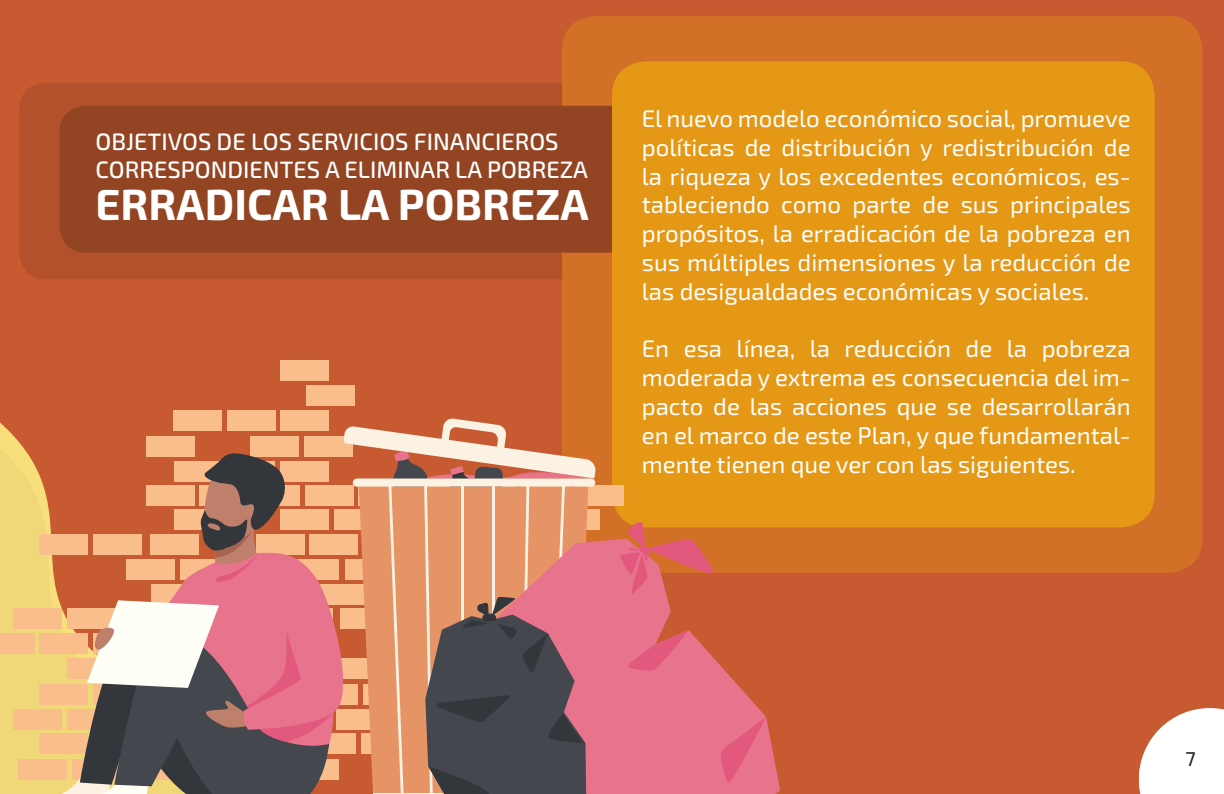
<style>
.page{position:relative;width:1224px;height:794px;background:#fff}
.page>*{position:absolute;margin:0;border:0;box-sizing:border-box;transform-origin:0 0}
.t1{font:700 43.4px "Exo 2";color:#fff}
.t2{font:24px/28.8px "Exo 2";color:#fff;text-align:justify}
.t3{font:500 23.8px/28.4px "Exo 2";color:#fff}
.t4{font:20px "Exo 2";color:#1d1e1c}
</style>
<div class="page">
<div style="left:2px;top:0;width:1222px;height:794px;background:#c85a31"></div>
<svg style="left:0;top:0;width:2px;height:257px"></svg>
<svg style="left:0;top:287px;width:34px;height:507px;fill:#f0d878"></svg>
<div style="left:562px;top:16px;width:640px;height:557px;background:#d27027;border-radius:34px"></div>
<div style="left:612px;top:61px;width:543px;height:466px;background:#e59815;border-radius:34px"></div>
<div style="left:19px;top:83px;width:543px;height:196px;background:#b2512b"></div>
<div style="left:60px;top:106px;width:552px;height:147px;background:#924423"></div>
<svg style="left:1139px;top:708px;width:85px;height:86px;background:#f6e6e0"></svg>
<div style="left:280px;top:360px;width:49px;height:21px;background:#fabd8c"></div>
<div style="left:280px;top:410px;width:49px;height:20px;background:#fabd8c"></div>
<div style="left:227px;top:410px;width:49px;height:20px;background:#fabd8c"></div>
<div style="left:173px;top:410px;width:49px;height:20px;background:#fabd8c"></div>
<div style="left:306px;top:385px;width:49px;height:21px;background:#fabd8c"></div>
<div style="left:575px;top:485px;width:49px;height:21px;background:#fabd8c"></div>
<div style="left:551px;top:509px;width:49px;height:21px;background:#fabd8c"></div>
<div style="left:14px;top:608px;width:48px;height:21px;background:#fabd8c"></div>
<div style="left:0;top:633px;width:35px;height:21px;background:#fabd8c"></div>
<div style="left:14px;top:709px;width:48px;height:20px;background:#fabd8c"></div>
<div style="left:18px;top:759px;width:49px;height:21px;background:#fabd8c"></div>
<svg style="left:596px;top:539px;width:184px;height:255px;fill:#e8738c"></svg>
<svg style="left:628px;top:630px;width:61px;height:41px;background:#e36880"></svg>
<svg style="left:720px;top:717px;width:46px;height:67px;background:#e66a87"></svg>
<svg style="left:619px;top:520px;width:95px;height:74px"></svg>
<svg style="left:34px;top:418px;width:562px;height:376px"></svg>
<p class="t3" style="left:96px;top:128px;width:494px">OBJETIVOS DE LOS SERVICIOS FINANCIEROS<br>CORRESPONDIENTES A ELIMINAR LA POBREZA</p>
<h1 class="t1" style="left:96px;top:178px;width:495px">ERRADICAR LA POBREZA</h1>
<p class="t2" style="left:642px;top:105px;width:490px">El nuevo modelo económico social, promueve políticas de distribución y redistribución de la riqueza y los excedentes económicos, es&shy;tableciendo como parte de sus principales propósitos, la erradicación de la pobreza en sus múltiples dimensiones y la reducción de las desigualdades económicas y sociales.</p>
<p class="t2" style="left:642px;top:335px;width:490px">En esa línea, la reducción de la pobreza moderada y extrema es consecuencia del im&shy;pacto de las acciones que se desarrollarán en el marco de este Plan, y que fundamental&shy;mente tienen que ver con las siguientes.</p>
<p class="t4" style="left:1190px;top:746px;width:12px">7</p>
<p class="t4" style="left:1185px;top:747px;width:12px">7</p>
</div>
